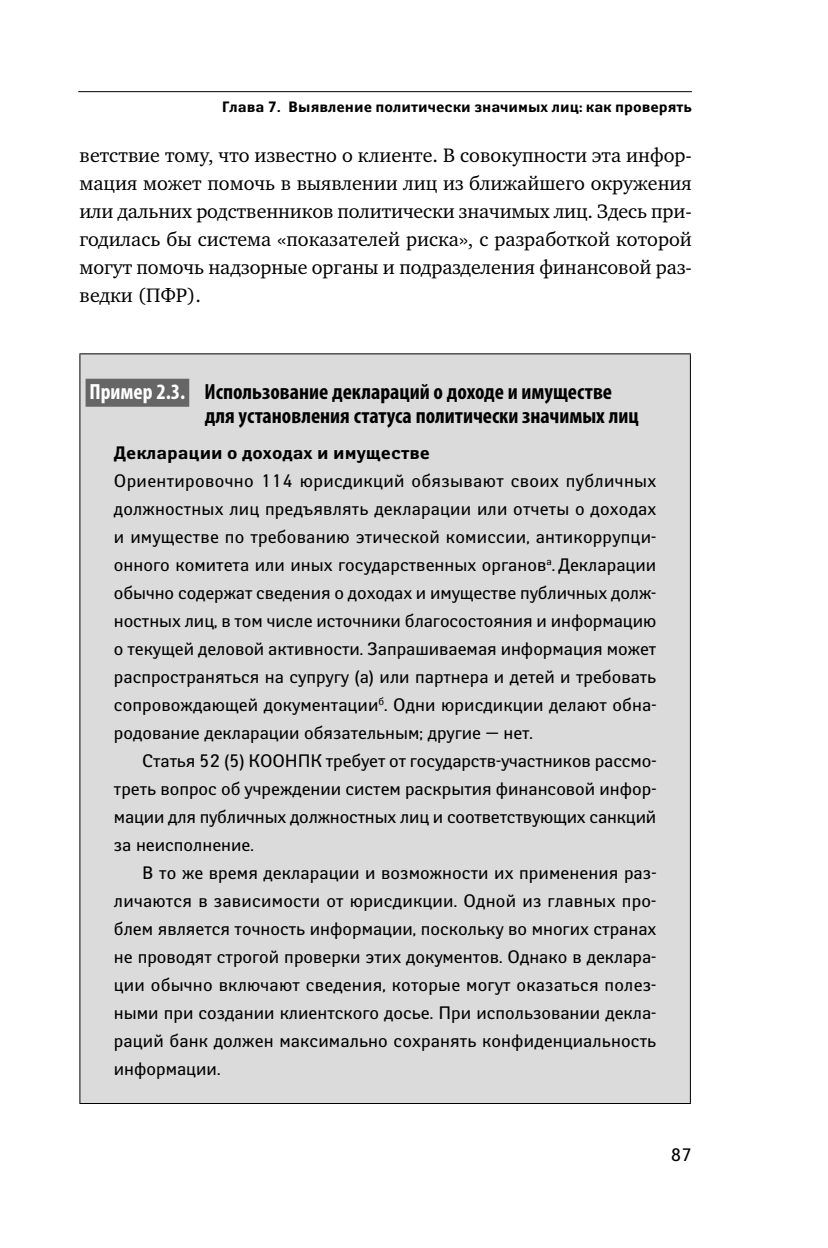
<style>
.page{position:relative;width:828px;height:1248px;background:#fff}
.page>*{position:absolute;margin:0;border:0;box-sizing:border-box;transform-origin:0 0}
.t1{font:700 condensed 22px/24px "Myriad Pro";color:#000}
.t2{font:20px/28px "Charter ITC";color:#000;text-align:justify}
.t3{font:18px/28px "Yanus";color:#000;text-align:justify}
.t4{font:700 18px "Yanus";color:#000}
.t5{font:700 15px "Yanus";color:#000}
.s1{color:#fff}
</style>
<div class="page">
<hr style="left:78px;top:91px;width:614px;height:1px;background:#000">
<div style="left:80px;top:354px;width:610px;height:749px;background:#dbdbdb"></div>
<hr style="left:79px;top:353px;width:612px;height:1px;background:#000">
<hr style="left:79px;top:354px;width:1px;height:748px;background:#000">
<hr style="left:690px;top:354px;width:1px;height:748px;background:#000">
<hr style="left:79px;top:1102px;width:612px;height:1px;background:#000">
<div style="left:86px;top:378px;width:103px;height:28px;background:#666"></div>
<p class="t5" style="left:222px;top:101px;width:471px">Глава 7. Выявление политически значимых лиц: как проверять</p>
<p class="t2" style="left:79px;top:143px;width:614px">ветствие тому, что известно о клиенте. В совокупности эта инфор&shy;мация может помочь в выявлении лиц из ближайшего окружения или дальних родственников политически значимых лиц. Здесь при&shy;годилась бы система «показателей риска», с разработкой которой могут помочь надзорные органы и подразделения финансовой раз&shy;ведки (ПФР).</p>
<p class="t1" style="left:205px;top:381px;width:435px;text-indent:-115px"><span class="s1">Пример 2.3.</span> Использование деклараций о доходе и имуществе для установления статуса политически значимых лиц</p>
<p class="t4" style="left:114px;top:445px;width:317px">Декларации о доходах и имуществе</p>
<p class="t3" style="left:114px;top:468px;width:544px">Ориентировочно 114 юрисдикций обязывают своих публичных должностных лиц предъявлять декларации или отчеты о доходах и имуществе по требованию этической комиссии, антикоррупци&shy;онного комитета или иных государственных органов<sup>a</sup>. Декларации обычно содержат сведения о доходах и имуществе публичных долж&shy;ностных лиц, в том числе источники благосостояния и информацию о текущей деловой активности. Запрашиваемая информация может распространяться на супругу (а) или партнера и детей и требовать сопровождающей документации<sup>б</sup>. Одни юрисдикции делают обна&shy;родование декларации обязательным; другие — нет.</p>
<p class="t3" style="left:114px;top:748px;width:544px;text-indent:28px">Статья 52 (5) КООНПК требует от государств-участников рассмо&shy;треть вопрос об учреждении систем раскрытия финансовой инфор&shy;мации для публичных должностных лиц и соответствующих санкций за неисполнение.</p>
<p class="t3" style="left:114px;top:860px;width:544px;text-indent:28px">В то же время декларации и возможности их применения раз&shy;личаются в зависимости от юрисдикции. Одной из главных про&shy;блем является точность информации, поскольку во многих странах не проводят строгой проверки этих документов. Однако в деклара&shy;ции обычно включают сведения, которые могут оказаться полез&shy;ными при создании клиентского досье. При использовании декла&shy;раций банк должен максимально сохранять конфиденциальность информации.</p>
<p class="t3" style="left:671px;top:1142px;width:23px">87</p>
</div>
